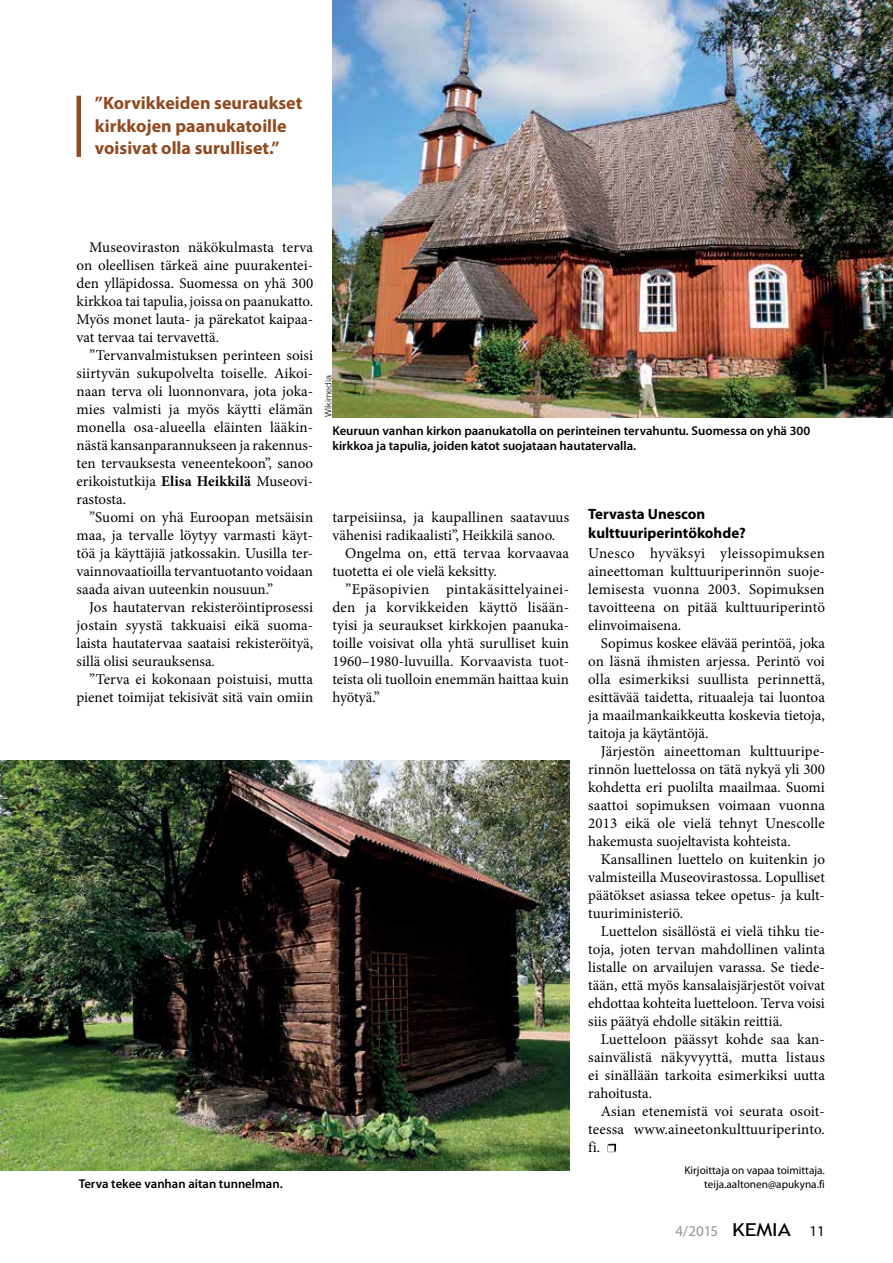
<style>
.page{position:relative;width:893px;height:1263px;background:#fff}
.page>*{position:absolute;margin:0;border:0;box-sizing:border-box;transform-origin:0 0}
.t1{font:700 18px/22.5px "Myriad Pro";color:#914a20}
.t2{font:15px/18px "Minion Pro";color:#000;text-align:justify}
.t3{font:700 15px/18.9px "Myriad Pro";color:#000}
.t4{font:15px "Minion Pro";letter-spacing:.025em;color:#000}
.t5{font:15px "Myriad Pro";color:#939598}
.t6{font:600 12.75px/15px "Myriad Pro";color:#000}
.t7{font:11.25px/13.5px "Myriad Pro";color:#000;text-align:right}
.t8{font:300 9px "Helvetica";color:#000}
.s1{font-weight:700}
.s2{font-family:"Trebuchet MS";font-size:17.85px;color:#000}
.s3{color:#000}
</style>
<div class="page">
<img style="left:0;top:761px;width:569px;height:409px">
<img style="left:332px;top:0;width:561px;height:417px">
<hr style="left:77px;top:96px;width:4px;height:61px;background:#914a20">
<svg style="left:608px;top:1144px;width:8px;height:8px"></svg>
<p class="t1" style="left:95px;top:92px;width:209px">”Korvikkeiden seuraukset kirkkojen paanukatoille voisivat olla surulliset.”</p>
<p class="t2" style="left:77px;top:238px;width:238px;text-indent:13px">Museoviraston näkökulmasta terva on oleellisen tärkeä aine puurakentei&shy;den ylläpidossa. Suomessa on yhä 300 kirkkoa tai tapulia, joissa on paanukatto.<br>Myös monet lauta- ja pärekatot kaipaa&shy;vat tervaa tai tervavettä.</p>
<p class="t2" style="left:77px;top:346px;width:238px;text-indent:13px">”Tervanvalmistuksen perinteen soisi siirtyvän sukupolvelta toiselle. Aikoi&shy;naan terva oli luonnonvara, jota joka&shy;mies valmisti ja myös käytti elämän monella osa-alueella eläinten lääkin&shy;nästä kansanparannukseen ja rakennus&shy;ten tervauksesta veneentekoon”, sanoo erikoistutkija <span class="s1">Elisa Heikkilä</span> Museovi&shy;rastosta.</p>
<p class="t2" style="left:77px;top:508px;width:238px;text-indent:13px">”Suomi on yhä Euroopan metsäisin maa, ja tervalle löytyy varmasti käyt&shy;töä ja käyttäjiä jatkossakin. Uusilla ter&shy;vainnovaatioilla tervantuotanto voidaan saada aivan uuteenkin nousuun.”</p>
<p class="t2" style="left:77px;top:598px;width:238px;text-indent:13px">Jos hautatervan rekisteröintiprosessi jostain syystä takkuaisi eikä suoma&shy;laista hautatervaa saataisi rekisteröityä, sillä olisi seurauksensa.</p>
<p class="t2" style="left:77px;top:670px;width:238px;text-align:right">”Terva ei kokonaan poistuisi, mutta pienet toimijat tekisivät sitä vain omiin</p>
<p class="t6" style="left:79px;top:1176px;width:206px">Terva tekee vanhan aitan tunnelman.</p>
<p class="t8" style="left:321px;top:417px;width:43px;rotate:-90deg">Wikimedia</p>
<p class="t6" style="left:332px;top:423px;width:479px">Keuruun vanhan kirkon paanukatolla on perinteinen tervahuntu. Suomessa on yhä 300 kirkkoa ja tapulia, joiden katot suojataan hautatervalla.</p>
<p class="t2" style="left:332px;top:508px;width:238px">tarpeisiinsa, ja kaupallinen saatavuus</p>
<p class="t2" style="left:332px;top:526px;width:225px">vähenisi radikaalisti”, Heikkilä sanoo.</p>
<p class="t2" style="left:345px;top:544px;width:226px">Ongelma on, että tervaa korvaavaa</p>
<p class="t2" style="left:332px;top:562px;width:166px">tuotetta ei ole vielä keksitty.</p>
<p class="t4" style="left:345px;top:579px;width:225px">”Epäsopivien pintakäsittelyainei-</p>
<p class="t2" style="left:332px;top:598px;width:238px">den ja korvikkeiden käyttö lisään-</p>
<p class="t2" style="left:332px;top:616px;width:238px">tyisi ja seuraukset kirkkojen paanuka-</p>
<p class="t2" style="left:332px;top:634px;width:238px">toille voisivat olla yhtä surulliset kuin</p>
<p class="t2" style="left:332px;top:652px;width:238px">1960–1980-luvuilla. Korvaavista tuot-</p>
<p class="t2" style="left:332px;top:670px;width:238px">teista oli tuolloin enemmän haittaa kuin</p>
<p class="t2" style="left:332px;top:688px;width:49px">hyötyä.”</p>
<p class="t3" style="left:588px;top:505px;width:159px">Tervasta Unescon kulttuuriperintökohde?</p>
<p class="t2" style="left:588px;top:544px;width:238px">Unesco hyväksyi yleissopimuksen aineettoman kulttuuriperinnön suoje&shy;lemisesta vuonna 2003. Sopimuksen tavoitteena on pitää kulttuuriperintö elinvoimaisena.</p>
<p class="t2" style="left:588px;top:634px;width:238px;text-indent:13px">Sopimus koskee elävää perintöä, joka on läsnä ihmisten arjessa. Perintö voi olla esimerkiksi suullista perinnettä, esittävää taidetta, rituaaleja tai luontoa ja maailmankaikkeutta koskevia tietoja, taitoja ja käytäntöjä.</p>
<p class="t2" style="left:588px;top:742px;width:238px;text-indent:13px">Järjestön aineettoman kulttuuripe&shy;rinnön luettelossa on tätä nykyä yli 300 kohdetta eri puolilta maailmaa. Suomi saattoi sopimuksen voimaan vuonna 2013 eikä ole vielä tehnyt Unescolle hakemusta suojeltavista kohteista.</p>
<p class="t2" style="left:588px;top:850px;width:238px;text-indent:13px">Kansallinen luettelo on kuitenkin jo valmisteilla Museovirastossa. Lopulliset päätökset asiassa tekee opetus- ja kult&shy;tuuriministeriö.</p>
<p class="t2" style="left:588px;top:922px;width:238px;text-indent:13px">Luettelon sisällöstä ei vielä tihku tie&shy;toja, joten tervan mahdollinen valinta listalle on arvailujen varassa. Se tiede&shy;tään, että myös kansalaisjärjestöt voivat ehdottaa kohteita luetteloon. Terva voisi siis päätyä ehdolle sitäkin reittiä.</p>
<p class="t2" style="left:588px;top:1030px;width:238px;text-indent:13px">Luetteloon päässyt kohde saa kan&shy;sainvälistä näkyvyyttä, mutta listaus ei sinällään tarkoita esimerkiksi uutta rahoitusta.</p>
<p class="t2" style="left:588px;top:1102px;width:238px;text-indent:13px">Asian etenemistä voi seurata osoit&shy;teessa www.aineetonkulttuuriperinto. fi.</p>
<p class="t7" style="left:684px;top:1164px;width:142px">Kirjoittaja on vapaa toimittaja. teija.aaltonen@apukyna.fi</p>
<p class="t5" style="left:676px;top:1222px;width:151px">4/2015 <span class="s2">KEMIA</span> <span class="s3">11</span></p>
</div>
